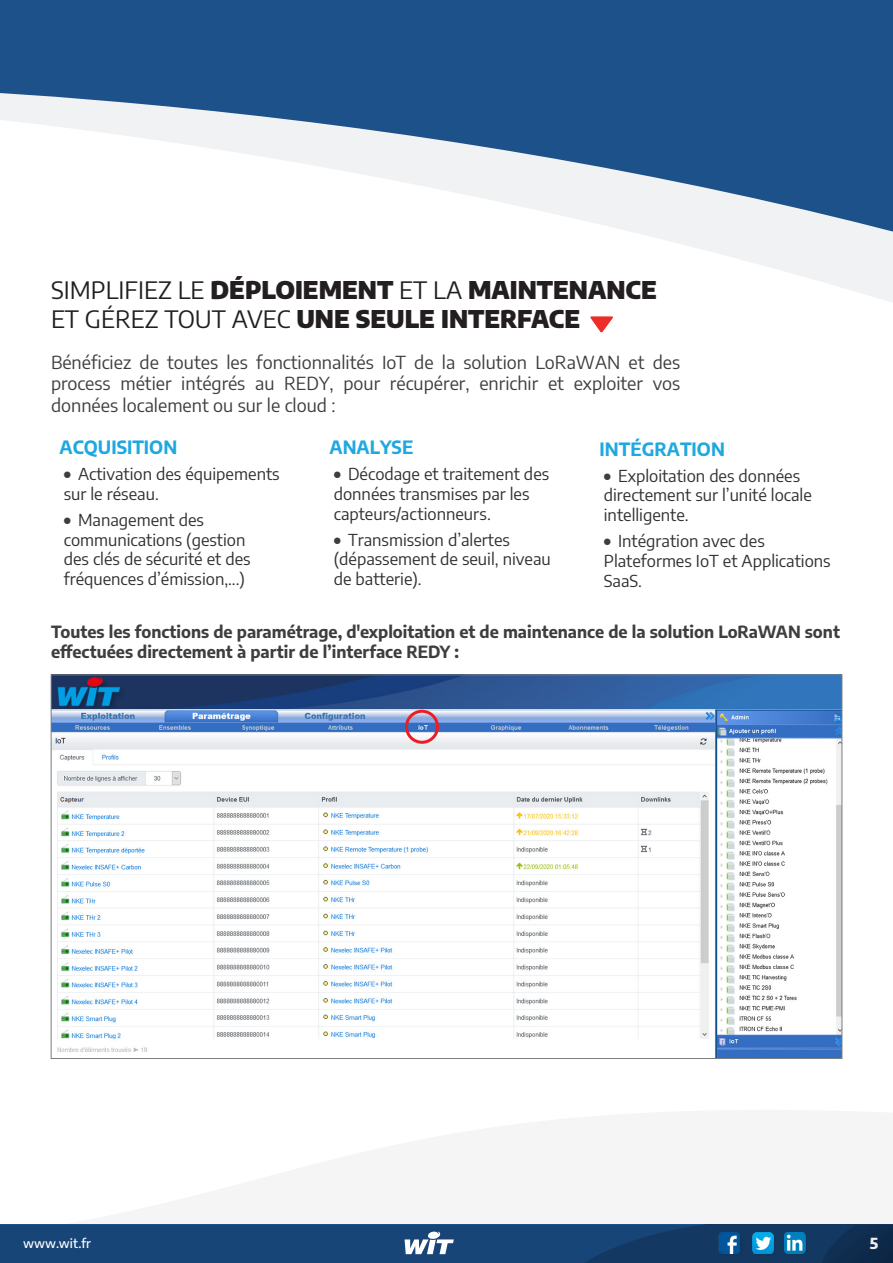
<style>
.page{position:relative;width:893px;height:1263px;background:#fff}
.page>*{position:absolute;margin:0;border:0;box-sizing:border-box;transform-origin:0 0}
.t1{font:900 24px "Encode Sans";color:#231f20}
.t2{font:18px/21.6px "Encode Sans";color:#3e3e3f;text-align:justify}
.t3{font:700 18px "Encode Sans";color:#1fa8e0}
.t4{font:16.5px/19.8px "Encode Sans";color:#312f30}
.t5{font:700 16.5px/19.8px "Encode Sans";color:#3e3e3f}
.t6{font:800 15px "Encode Sans";color:#eeeeef}
.t7{font:500 12.75px "Encode Sans";letter-spacing:.01em;color:#fff}
.s1{font-weight:400}
.s2{font-weight:900;font-size:18px;color:#3e3e3f}
</style>
<div class="page">
<svg style="left:0;top:0;width:893px;height:303px"></svg>
<svg style="left:0;top:1224px;width:893px;height:1px"></svg>
<svg style="left:590px;top:316px;width:23px;height:17px"></svg>
<div style="left:0;top:1225px;width:893px;height:38px;background:#184578"></div>
<svg style="left:584px;top:1225px;width:309px;height:38px"></svg>
<div style="left:717px;top:1231px;width:28px;height:27px;background:#231f20;opacity:.15"></div>
<img style="left:718px;top:1232px;width:22px;height:21px">
<div style="left:751px;top:1232px;width:27px;height:26px;background:#231f20;opacity:.15"></div>
<img style="left:752px;top:1232px;width:22px;height:21px">
<div style="left:784px;top:1231px;width:27px;height:27px;background:#231f20;opacity:.15"></div>
<img style="left:784px;top:1232px;width:22px;height:21px">
<svg style="left:405px;top:1231px;width:49px;height:23px"></svg>
<img style="left:53px;top:676px;width:787px;height:381px">
<div style="left:405px;top:710px;width:34px;height:34px;border:3px solid #ee1d23;border-radius:50%"></div>
<p class="t1" style="left:51px;top:271px;width:607px"><span class="s1">SIMPLIFIEZ LE</span> DÉPLOIEMENT <span class="s1">ET LA</span> MAINTENANCE</p>
<p class="t1" style="left:51px;top:300px;width:531px"><span class="s1">ET GÉREZ TOUT AVEC</span> UNE SEULE INTERFACE</p>
<p class="t2" style="left:51px;top:350px;width:631px">Bénéficiez de toutes les fonctionnalités IoT de la solution LoRaWAN et des process métier intégrés au REDY, pour récupérer, enrichir et exploiter vos données localement ou sur le cloud :</p>
<p class="t3" style="left:330px;top:434px;width:85px">ANALYSE</p>
<p class="t4" style="left:334px;top:463px;width:217px"><span class="s2">•</span> Décodage et traitement des données transmises par les capteurs/actionneurs.</p>
<p class="t4" style="left:334px;top:529px;width:219px"><span class="s2">•</span> Transmission d’alertes (dépassement de seuil, niveau de batterie).</p>
<p class="t3" style="left:600px;top:435px;width:127px">INTÉGRATION</p>
<p class="t4" style="left:604px;top:465px;width:209px"><span class="s2">•</span> Exploitation des données directement sur l’unité locale intelligente.</p>
<p class="t4" style="left:604px;top:530px;width:228px"><span class="s2">•</span> Intégration avec des<br>Plateformes IoT et Applications<br>SaaS.</p>
<p class="t3" style="left:60px;top:434px;width:119px">ACQUISITION</p>
<p class="t4" style="left:64px;top:463px;width:217px"><span class="s2">•</span> Activation des équipements sur le réseau.</p>
<p class="t4" style="left:64px;top:509px;width:188px"><span class="s2">•</span> Management des communications (gestion des clés de sécurité et des fréquences d’émission,...)</p>
<p class="t5" style="left:51px;top:621px;width:790px">Toutes les fonctions de paramétrage, d'exploitation et de maintenance de la solution LoRaWAN sont effectuées directement à partir de l’interface REDY :</p>
<p class="t7" style="left:23px;top:1234px;width:69px">www.wit.fr</p>
<p class="t6" style="left:870px;top:1231px;width:10px">5</p>
</div>
